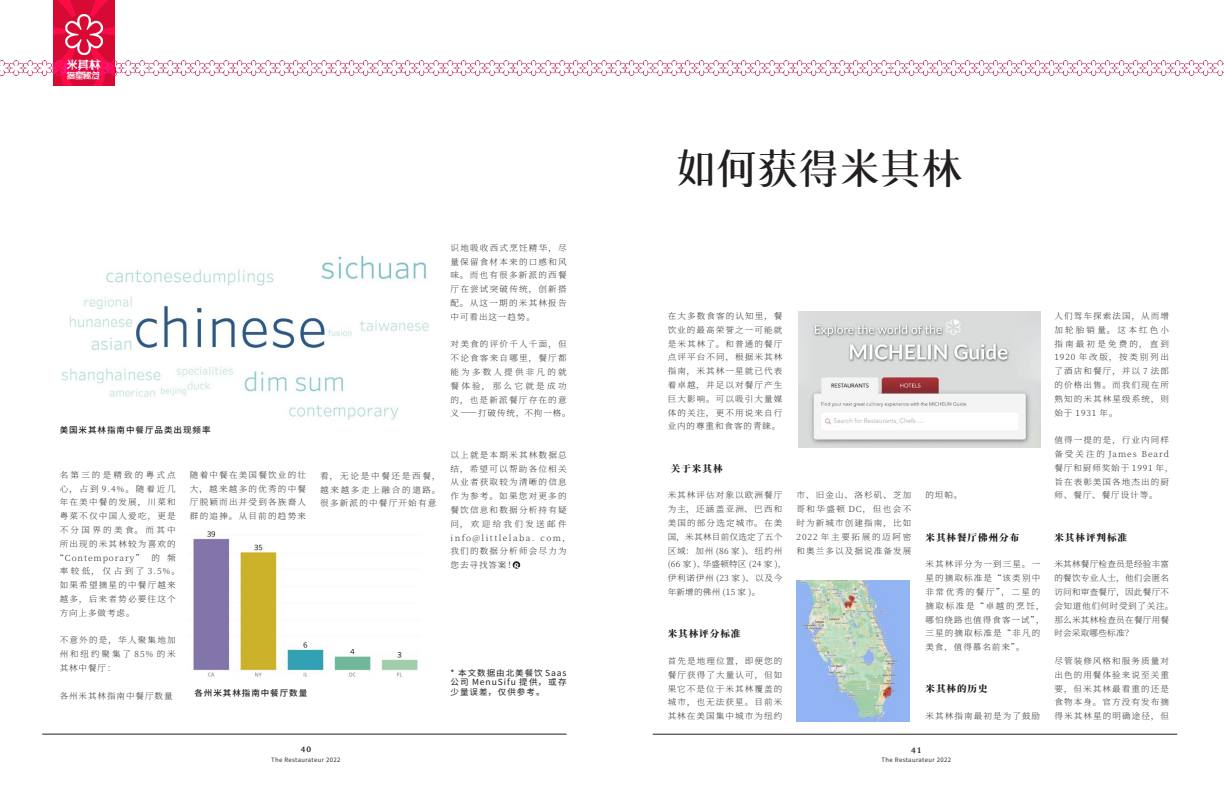
<style>
.page{position:relative;width:1224px;height:792px;background:#fff}
.page>*{position:absolute;margin:0;border:0;box-sizing:border-box;transform-origin:0 0}
.t1{font:42.1px "S Jrousong";letter-spacing:.01em;color:#231f20}
.t2{font:11.2px "S Jyunhei";color:#fff}
.t3{font:800 9.3px "Source Han Serif CN";letter-spacing:.11em;color:#231f20}
.t4{font:200 8.4px/13.8px "Source Han Serif CN";letter-spacing:.13em;color:#231f20;text-align:justify}
.t5{font:200 8.4px/13.8px "Source Han Serif CN";letter-spacing:.105em;color:#231f20}
.t6{font:200 8.4px/13.8px "Source Han Serif CN";letter-spacing:.035em;color:#231f20}
.t7{font:8.4px/9.5px "Source Han Sans CN";letter-spacing:.11em;color:#231f20;text-align:justify}
.t8{font:200 8.4px "Source Han Serif CN";letter-spacing:.11em;color:#231f20}
.t9{font:500 8.4px "Source Han Sans CN";letter-spacing:.11em;color:#231f20}
.t10{font:200 8.4px "Source Han Serif CN";letter-spacing:.3em;color:#231f20}
.t11{font:200 8.4px "Source Han Serif CN";letter-spacing:.26em;color:#231f20}
.t12{font:200 8.4px "Source Han Serif CN";letter-spacing:.275em;color:#231f20}
.t13{font:8.3px "S Jyunhei";color:#fff}
.t14{font:700 8px "Charter";color:#231f20}
.t15{font:6px "Source Han Sans CN";letter-spacing:.06em;color:#231f20}
</style>
<div class="page">
<hr style="left:653px;top:734px;width:524px;height:1px;background:#231f20">
<img style="left:799px;top:312px;width:241px;height:136px">
<img style="left:797px;top:580px;width:112px;height:141px">
<img style="left:61px;top:255px;width:368px;height:165px">
<img style="left:193px;top:531px;width:225px;height:146px">
<hr style="left:42px;top:734px;width:525px;height:1px;background:#231f20">
<svg style="left:513px;top:561px;width:7px;height:8px"></svg>
<svg style="left:515px;top:563px;width:5px;height:6px"></svg>
<img style="left:53px;top:0;width:62px;height:86px">
<img style="left:63px;top:15px;width:39px;height:40px">
<img style="left:0;top:60px;width:1224px;height:16px">
<h2 class="t2" style="left:67px;top:55px;width:35px">米其林</h2>
<p class="t13" style="left:67px;top:68px;width:35px">摘星秘笈</p>
<p class="t9" style="left:60px;top:425px;width:152px">美国米其林指南中餐厅品类出现频率</p>
<p class="t11" style="left:60px;top:470px;width:118px">名第三的是精致的粤式点</p>
<p class="t4" style="left:60px;top:482px;width:118px">心，占到 9.4%。随着近几</p>
<p class="t4" style="left:60px;top:496px;width:118px">年在美中餐的发展，川菜和</p>
<p class="t4" style="left:60px;top:509px;width:118px">粤菜不仅中国人爱吃，更是</p>
<p class="t12" style="left:60px;top:525px;width:118px">不分国界的美食。而其中</p>
<p class="t4" style="left:60px;top:537px;width:118px">所出现的米其林较为喜欢的</p>
<p class="t8" style="left:56px;top:553px;width:122px">“Contemporary” 的 频</p>
<p class="t10" style="left:60px;top:567px;width:122px">率较低，仅占到了3.5%。</p>
<p class="t4" style="left:60px;top:578px;width:118px">如果希望摘星的中餐厅越来</p>
<p class="t4" style="left:60px;top:592px;width:118px">越多，后来者势必要往这个</p>
<p class="t8" style="left:60px;top:608px;width:76px">方向上多做考虑。</p>
<p class="t4" style="left:60px;top:634px;width:118px">不意外的是，华人聚集地加州和纽约聚集了 85% 的米其林中餐厅：</p>
<p class="t8" style="left:60px;top:691px;width:114px">各州米其林指南中餐厅数量</p>
<p class="t4" style="left:190px;top:468px;width:118px">随着中餐在美国餐饮业的壮大，越来越多的优秀的中餐厅脱颖而出并受到各族裔人群的追捧。从目前的趋势来</p>
<p class="t4" style="left:320px;top:469px;width:122px">看，无论是中餐还是西餐，越来越多走上融合的道路。很多新派的中餐厅开始有意</p>
<p class="t9" style="left:194px;top:688px;width:114px">各州米其林指南中餐厅数量</p>
<p class="t4" style="left:451px;top:241px;width:118px">识地吸收西式烹饪精华，尽量保留食材本来的口感和风味。而也有很多新派的西餐厅在尝试突破传统，创新搭配。从这一期的米其林报告中可看出这一趋势。</p>
<p class="t4" style="left:451px;top:338px;width:122px;text-align:left">对美食的评价千人千面，但不论食客来自哪里，餐厅都能为多数人提供非凡的就餐体验，那么它就是成功的，也是新派餐厅存在的意义——打破传统，不拘一格。</p>
<p class="t4" style="left:451px;top:448px;width:122px;text-align:left">以上就是本期米其林数据总结，希望可以帮助各位相关从业者获取较为清晰的信息作为参考。如果您对更多的餐饮信息和数据分析持有疑问，欢迎给我们发送邮件info@littlelaba. com，我们的数据分析师会尽力为您去寻找答案！</p>
<p class="t7" style="left:451px;top:668px;width:118px">* 本文数据由北美餐饮 Saas公司 MenuSifu 提供，或存少量误差，仅供参考。</p>
<p class="t14" style="left:301px;top:743px;width:12px">40</p>
<p class="t15" style="left:271px;top:756px;width:71px">The Restaurateur 2022</p>
<h1 class="t1" style="left:676px;top:144px;width:287px">如何获得米其林</h1>
<p class="t4" style="left:668px;top:309px;width:116px">在大多数食客的认知里，餐饮业的最高荣誉之一可能就是米其林了。和普通的餐厅点评平台不同，根据米其林指南，米其林一星就已代表着卓越，并足以对餐厅产生巨大影响。可以吸引大量媒体的关注，更不用说来自行业内的尊重和食客的青睐。</p>
<p class="t3" style="left:671px;top:463px;width:53px">关于米其林</p>
<p class="t5" style="left:668px;top:489px;width:120px">米其林评估对象以欧洲餐厅为主，还涵盖亚洲、巴西和美国的部分选定城市。在美国，米其林目前仅选定了五个区域：加州 (86 家 )、纽约州(66 家 )、华盛顿特区 (24 家 )，伊利诺伊州 (23 家 )、以及今年新增的佛州 (15 家 )。</p>
<p class="t3" style="left:668px;top:629px;width:74px">米其林评分标准</p>
<p class="t4" style="left:668px;top:654px;width:116px">首先是地理位置，即便您的餐厅获得了大量认可，但如果它不是位于米其林覆盖的城市，也无法获星。目前米其林在美国集中城市为纽约</p>
<p class="t4" style="left:797px;top:489px;width:116px">市、旧金山、洛杉矶、芝加哥和华盛顿 DC，但也会不时为新城市创建指南，比如2022 年主要拓展的迈阿密和奥兰多以及据说准备发展</p>
<p class="t4" style="left:925px;top:489px;width:38px">的坦帕。</p>
<p class="t3" style="left:925px;top:532px;width:95px">米其林餐厅佛州分布</p>
<p class="t4" style="left:925px;top:558px;width:120px;text-align:left">米其林评分为一到三星。一星的摘取标准是“该类别中非常优秀的餐厅”，二星的摘取标准是“卓越的烹饪，哪怕绕路也值得食客一试”，三星的摘取标准是“非凡的美食，值得慕名前来”。</p>
<p class="t3" style="left:925px;top:684px;width:64px">米其林的历史</p>
<p class="t4" style="left:925px;top:709px;width:116px">米其林指南最初是为了鼓励</p>
<p class="t14" style="left:911px;top:743px;width:12px">41</p>
<p class="t15" style="left:882px;top:756px;width:71px">The Restaurateur 2022</p>
<p class="t4" style="left:1054px;top:309px;width:116px">人们驾车探索法国，从而增加轮胎销量。这本红色小指南最初是免费的，直到1920 年改版，按类别列出了酒店和餐厅，并以 7 法郎的价格出售。而我们现在所熟知的米其林星级系统，则始于 1931 年。</p>
<p class="t4" style="left:1054px;top:433px;width:120px;text-align:left">值得一提的是，行业内同样备受关注的 James Beard餐厅和厨师奖始于 1991 年，旨在表彰美国各地杰出的厨师、餐厅、餐厅设计等。</p>
<p class="t3" style="left:1054px;top:532px;width:74px">米其林评判标准</p>
<p class="t6" style="left:1054px;top:558px;width:120px">米其林餐厅检查员是经验丰富的餐饮专业人士，他们会匿名访问和审查餐厅，因此餐厅不会知道他们何时受到了关注。那么米其林检查员在餐厅用餐时会采取哪些标准？</p>
<p class="t4" style="left:1054px;top:654px;width:116px">尽管装修风格和服务质量对出色的用餐体验来说至关重要，但米其林最看重的还是食物本身。官方没有发布摘得米其林星的明确途径，但</p>
</div>
